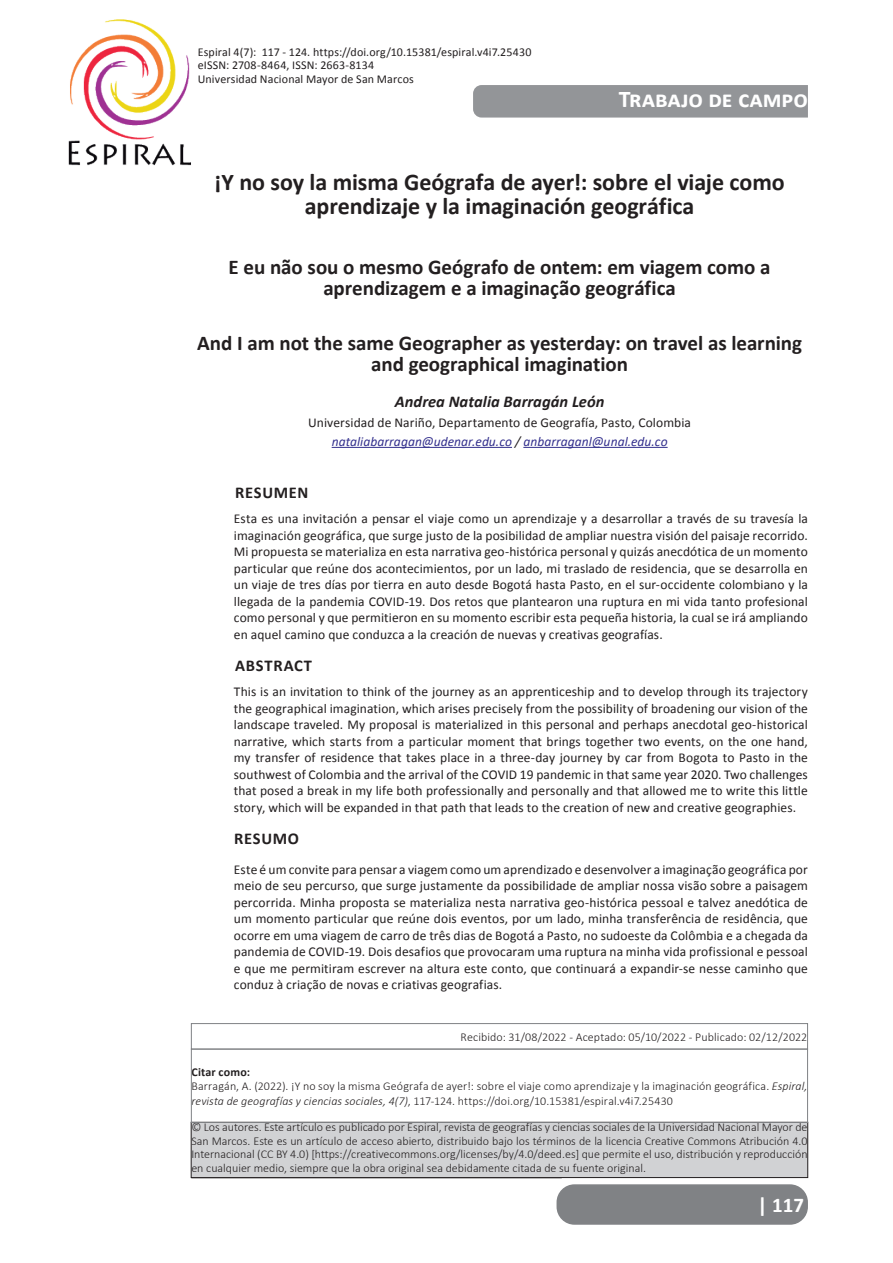
<style>
.page{position:relative;width:893px;height:1263px;background:#fff}
.page>*{position:absolute;margin:0;border:0;box-sizing:border-box;transform-origin:0 0}
.t1{font:700 24px/24px "Calibri";letter-spacing:-.005em;color:#231f20;text-align:center}
.t2{font:700 24px "Calibri";color:#fff}
.t3{font:700 21px/21px "Calibri";letter-spacing:-.005em;color:#231f20;text-align:center}
.t4{font:700 21px "Calibri";color:#fff}
.t5{font:italic 700 16.5px "Calibri";letter-spacing:.005em;color:#231f20}
.t6{font:700 16.5px "Calibri";letter-spacing:.04em;color:#231f20}
.t7{font:13.5px/16.5px "Calibri";letter-spacing:.005em;color:#231f20;text-align:justify}
.t8{font:300 12px/13.5px "Calibri";letter-spacing:.005em;color:#231f20;text-align:justify}
.t9{font:12px/13.5px "Calibri";letter-spacing:.01em;color:#231f20}
.s1{font-style:italic;color:#33308d}
.s2{font-style:italic}
.s3{font-weight:700}
</style>
<div class="page">
<div style="left:473px;top:85px;width:335px;height:33px;background:#939598"></div>
<div style="left:191px;top:1122px;width:617px;height:55px;background:#d1d2d4"></div>
<div style="left:191px;top:1122px;width:617px;height:56px;border:1px solid #231f20"></div>
<img style="left:68px;top:20px;width:123px;height:146px">
<div style="left:557px;top:1185px;width:250px;height:39px;background:#808285;border-radius:17px"></div>
<div style="left:557px;top:1184px;width:251px;height:41px;border:2px solid #808285;border-radius:17px"></div>
<hr style="left:332px;top:447px;width:180px;height:1px;background:#33308d">
<hr style="left:523px;top:447px;width:145px;height:1px;background:#33308d">
<div style="left:191px;top:1049px;width:617px;height:74px;border:1px solid #808285"></div>
<div style="left:191px;top:1023px;width:617px;height:26px;border:1px solid #808285"></div>
<p class="t9" style="left:198px;top:45px;width:335px">Espiral 4(7): 117 - 124. https://doi.org/10.15381/espiral.v4i7.25430 eISSN: 2708-8464, ISSN: 2663-8134<br>Universidad Nacional Mayor de San Marcos</p>
<h1 class="t2" style="left:619px;top:82px;width:191px">Trabajo de campo</h1>
<h1 class="t1" style="left:215px;top:169px;width:572px">¡Y no soy la misma Geógrafa de ayer!: sobre el viaje como aprendizaje y la imaginación geográfica</h1>
<h2 class="t3" style="left:229px;top:255px;width:544px">E eu não sou o mesmo Geógrafo de ontem: em viagem como a aprendizagem e a imaginação geográfica</h2>
<h2 class="t3" style="left:197px;top:331px;width:607px">And I am not the same Geographer as yesterday: on travel as learning and geographical imagination</h2>
<p class="t5" style="left:395px;top:390px;width:211px">Andrea Natalia Barragán León</p>
<p class="t7" style="left:308px;top:412px;width:384px;line-height:19.2px;text-align:center">Universidad de Nariño, Departamento de Geografía, Pasto, Colombia <span class="s1">nataliabarragan@udenar.edu.co</span> <span class="s2">/</span> <span class="s1">anbarraganl@unal.edu.co</span></p>
<p class="t6" style="left:235px;top:481px;width:75px">RESUMEN</p>
<p class="t7" style="left:234px;top:510px;width:576px">Esta es una invitación a pensar el viaje como un aprendizaje y a desarrollar a través de su travesía la imaginación geográfica, que surge justo de la posibilidad de ampliar nuestra visión del paisaje recorrido.<br>Mi propuesta se materializa en esta narrativa geo-histórica personal y quizás anecdótica de un momento particular que reúne dos acontecimientos, por un lado, mi traslado de residencia, que se desarrolla en un viaje de tres días por tierra en auto desde Bogotá hasta Pasto, en el sur-occidente colombiano y la llegada de la pandemia COVID-19. Dos retos que plantearon una ruptura en mi vida tanto profesional como personal y que permitieron en su momento escribir esta pequeña historia, la cual se irá ampliando en aquel camino que conduzca a la creación de nuevas y creativas geografías.</p>
<p class="t6" style="left:235px;top:654px;width:78px">ABSTRACT</p>
<p class="t7" style="left:234px;top:683px;width:576px">This is an invitation to think of the journey as an apprenticeship and to develop through its trajectory the geographical imagination, which arises precisely from the possibility of broadening our vision of the landscape traveled. My proposal is materialized in this personal and perhaps anecdotal geo-historical narrative, which starts from a particular moment that brings together two events, on the one hand, my transfer of residence that takes place in a three-day journey by car from Bogota to Pasto in the southwest of Colombia and the arrival of the COVID 19 pandemic in that same year 2020. Two challenges that posed a break in my life both professionally and personally and that allowed me to write this little story, which will be expanded in that path that leads to the creation of new and creative geographies.</p>
<p class="t6" style="left:234px;top:827px;width:66px">RESUMO</p>
<p class="t7" style="left:234px;top:860px;width:576px">Este é um convite para pensar a viagem como um aprendizado e desenvolver a imaginação geográfica por meio de seu percurso, que surge justamente da possibilidade de ampliar nossa visão sobre a paisagem percorrida. Minha proposta se materializa nesta narrativa geo-histórica pessoal e talvez anedótica de um momento particular que reúne dois eventos, por um lado, minha transferência de residência, que ocorre em uma viagem de carro de três dias de Bogotá a Pasto, no sudoeste da Colômbia e a chegada da pandemia de COVID-19. Dois desafios que provocaram uma ruptura na minha vida profissional e pessoal e que me permitiram escrever na altura este conto, que continuará a expandir-se nesse caminho que conduz à criação de novas e criativas geografias.</p>
<p class="t8" style="left:461px;top:1030px;width:348px">Recibido: 31/08/2022 - Aceptado: 05/10/2022 - Publicado: 02/12/2022</p>
<p class="t8" style="left:192px;top:1064px;width:617px;line-height:14.4px;text-align:left"><span class="s3">Citar como:<br></span>Barragán, A. (2022). ¡Y no soy la misma Geógrafa de ayer!: sobre el viaje como aprendizaje y la imaginación geográfica. <span class="s2">Espiral, revista de geografías y ciencias sociales, 4(7)</span>, 117-124. https://doi.org/10.15381/espiral.v4i7.25430</p>
<p class="t8" style="left:191px;top:1120px;width:618px">© Los autores. Este artículo es publicado por Espiral, revista de geografías y ciencias sociales de la Universidad Nacional Mayor de San Marcos. Este es un artículo de acceso abierto, distribuido bajo los términos de la licencia Creative Commons Atribución 4.0<br>Internacional (CC BY 4.0) [https://creativecommons.org/licenses/by/4.0/deed.es] que permite el uso, distribución y reproducción en cualquier medio, siempre que la obra original sea debidamente citada de su fuente original.</p>
<h2 class="t4" style="left:757px;top:1190px;width:48px">| 117</h2>
</div>
